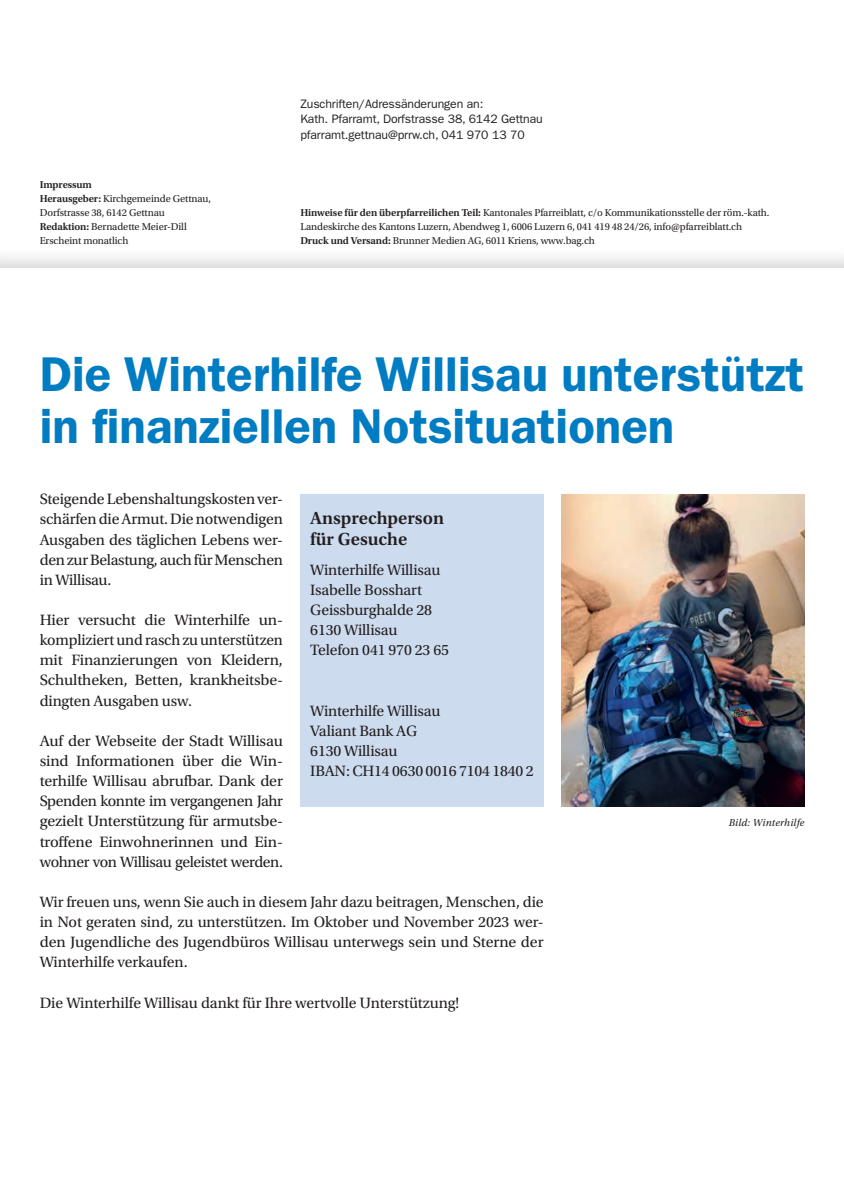
<style>
.page{position:relative;width:844px;height:1191px;background:#fff}
.page>*{position:absolute;margin:0;border:0;box-sizing:border-box;transform-origin:0 0}
.t1{font:600 49px/52.5px "ITC Franklin Gothic Std";color:#007cc2}
.t2{font:600 18.38px/20.1px "Utopia Std";color:#231f20}
.t3{font:15.75px/20.1px "Utopia Std";letter-spacing:-.01em;color:#231f20;text-align:justify}
.t4{font:12.25px/15.8px "ITC Franklin Gothic Std";letter-spacing:-.01em;color:#231f20}
.t5{font:10.5px/14px "Utopia Std";letter-spacing:-.01em;color:#231f20}
.t6{font:italic 10.5px "Utopia Std";letter-spacing:.02em;color:#231f20}
.s1{font-weight:600}
</style>
<div class="page">
<div style="left:0;top:246px;width:843px;height:945px;background:#231f20;opacity:.2"></div>
<div style="left:0;top:268px;width:843px;height:923px;background:#fff"></div>
<img style="left:561px;top:495px;width:243px;height:311px">
<div style="left:300px;top:495px;width:243px;height:311px;background:#cddbef"></div>
<p class="t5" style="left:40px;top:178px;width:173px"><span class="s1">Impressum<br>Herausgeber:</span> Kirchgemeinde Gettnau,<br>Dorfstrasse 38, 6142 Gettnau<br><span class="s1">Redaktion:</span> Bernadette Meier-Dill<br>Erscheint monatlich</p>
<p class="t4" style="left:300px;top:96px;width:244px">Zuschriften/Adressänderungen an:<br>Kath. Pfarramt, Dorfstrasse 38, 6142 Gettnau pfarramt.gettnau@prrw.ch, 041 970 13 70</p>
<p class="t5" style="left:300px;top:206px;width:470px"><span class="s1">Hinweise für den überpfarreilichen Teil:</span> Kantonales Pfarreiblatt, c/o Kommunikationsstelle der röm.-kath.<br>Landeskirche des Kantons Luzern, Abendweg 1, 6006 Luzern 6, 041 419 48 24/26, info@pfarreiblatt.ch<br><span class="s1">Druck und Versand:</span> Brunner Medien AG, 6011 Kriens, www.bag.ch</p>
<h1 class="t1" style="left:40px;top:348px;width:765px">Die Winterhilfe Willisau unterstützt in finanziellen Notsituationen</h1>
<p class="t3" style="left:40px;top:489px;width:245px">Steigende Lebenshaltungskosten ver&shy;schärfen die Armut. Die notwendigen Ausgaben des täglichen Lebens wer&shy;den zur Belastung, auch für Menschen in Willisau.</p>
<p class="t3" style="left:40px;top:610px;width:245px">Hier versucht die Winterhilfe un&shy;kompliziert und rasch zu unterstützen mit Finanzierungen von Kleidern, Schultheken, Betten, krankheitsbe&shy;dingten Ausgaben usw.</p>
<p class="t3" style="left:40px;top:731px;width:245px">Auf der Webseite der Stadt Willisau sind Informationen über die Win&shy;terhilfe Willisau abrufbar. Dank der Spenden konnte im vergangenen Jahr gezielt Unterstützung für armutsbe&shy;troffene Einwohnerinnen und Ein&shy;wohner von Willisau geleistet werden.</p>
<p class="t2" style="left:310px;top:508px;width:135px">Ansprechperson für Gesuche</p>
<p class="t3" style="left:310px;top:560px;width:140px;text-align:left">Winterhilfe Willisau<br>Isabelle Bosshart<br>Geissburghalde 28<br>6130 Willisau<br>Telefon 041 970 23 65</p>
<p class="t3" style="left:310px;top:700px;width:225px;text-align:left">Winterhilfe Willisau<br>Valiant Bank AG<br>6130 Willisau<br>IBAN: CH14 0630 0016 7104 1840 2</p>
<p class="t3" style="left:40px;top:892px;width:505px">Wir freuen uns, wenn Sie auch in diesem Jahr dazu beitragen, Menschen, die in Not geraten sind, zu unterstützen. Im Oktober und November 2023 wer&shy;den Jugendliche des Jugendbüros Willisau unterwegs sein und Sterne der Winterhilfe verkaufen.</p>
<p class="t3" style="left:40px;top:992px;width:421px">Die Winterhilfe Willisau dankt für Ihre wertvolle Unterstützung!</p>
<p class="t6" style="left:728px;top:817px;width:77px">Bild: Winterhilfe</p>
</div>
